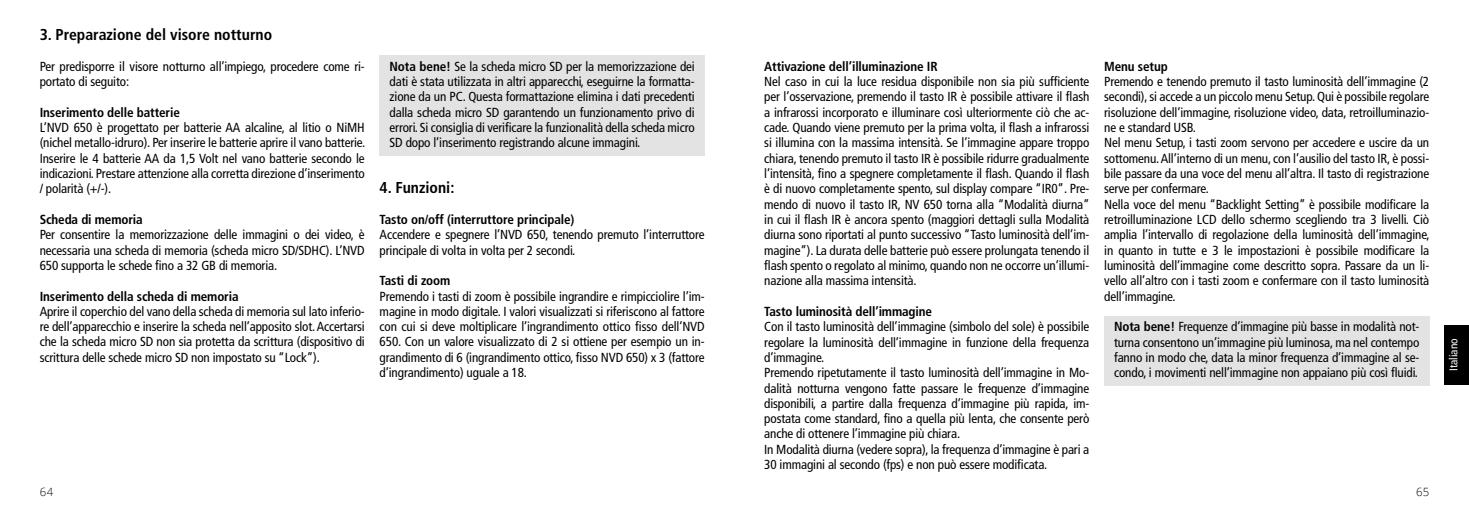
<style>
.page{position:relative;width:1469px;height:521px;background:#fff}
.page>*{position:absolute;margin:0;border:0;box-sizing:border-box;transform-origin:0 0}
.t1{font:700 condensed 15.75px "Frutiger LT Pro";color:#000}
.t2{font:condensed 13.12px/15.4px "Frutiger LT Pro";letter-spacing:-.01em;color:#000;text-align:justify}
.t3{font:700 condensed 13.12px "Frutiger LT Pro";letter-spacing:-.01em;color:#000}
.t4{font:condensed 11.38px "Frutiger LT Pro";color:#fff}
.t5{font:300 11.38px "Open Sans";color:#000}
.s1{font-weight:700}
</style>
<div class="page">
<div style="left:1444px;top:325px;width:24px;height:59px;background:#000"></div>
<div style="left:379px;top:55px;width:325px;height:101px;background:#e3e3e3"></div>
<div style="left:1104px;top:316px;width:325px;height:69px;background:#e3e3e3"></div>
<p class="t1" style="left:40px;top:25px;width:234px">3. Preparazione del visore notturno</p>
<p class="t2" style="left:40px;top:59px;width:326px">Per predisporre il visore notturno all’impiego, procedere come ri&shy;portato di seguito:</p>
<p class="t3" style="left:40px;top:104px;width:142px">Inserimento delle batterie</p>
<p class="t2" style="left:40px;top:120px;width:326px">L’NVD 650 è progettato per batterie AA alcaline, al litio o NiMH (nichel metallo-idruro). Per inserire le batterie aprire il vano batterie.<br>Inserire le 4 batterie AA da 1,5 Volt nel vano batterie secondo le indicazioni. Prestare attenzione alla corretta direzione d’inserimento / polarità (+/-).</p>
<p class="t3" style="left:40px;top:212px;width:104px">Scheda di memoria</p>
<p class="t2" style="left:40px;top:227px;width:326px">Per consentire la memorizzazione delle immagini o dei video, è necessaria una scheda di memoria (scheda micro SD/SDHC). L’NVD 650 supporta le schede fino a 32 GB di memoria.</p>
<p class="t3" style="left:40px;top:288px;width:200px">Inserimento della scheda di memoria</p>
<p class="t2" style="left:40px;top:304px;width:326px">Aprire il coperchio del vano della scheda di memoria sul lato inferio&shy;re dell’apparecchio e inserire la scheda nell’apposito slot. Accertarsi che la scheda micro SD non sia protetta da scrittura (dispositivo di scrittura delle schede micro SD non impostato su “Lock”).</p>
<p class="t2" style="left:389px;top:59px;width:307px"><span class="s1">Nota bene!</span> Se la scheda micro SD per la memorizzazione dei dati è stata utilizzata in altri apparecchi, eseguirne la formatta&shy;zione da un PC. Questa formattazione elimina i dati precedenti dalla scheda micro SD garantendo un funzionamento privo di errori. Si consiglia di verificare la funzionalità della scheda micro SD dopo l’inserimento registrando alcune immagini.</p>
<p class="t1" style="left:379px;top:178px;width:76px">4. Funzioni:</p>
<p class="t3" style="left:379px;top:212px;width:196px">Tasto on/off (interruttore principale)</p>
<p class="t2" style="left:379px;top:227px;width:326px">Accendere e spegnere l’NVD 650, tenendo premuto l’interruttore principale di volta in volta per 2 secondi.</p>
<p class="t3" style="left:379px;top:273px;width:72px">Tasti di zoom</p>
<p class="t2" style="left:379px;top:288px;width:326px">Premendo i tasti di zoom è possibile ingrandire e rimpicciolire l’im&shy;magine in modo digitale. I valori visualizzati si riferiscono al fattore con cui si deve moltiplicare l’ingrandimento ottico fisso dell’NVD 650. Con un valore visualizzato di 2 si ottiene per esempio un in&shy;grandimento di 6 (ingrandimento ottico, fisso NVD 650) x 3 (fattore d’ingrandimento) uguale a 18.</p>
<p class="t3" style="left:764px;top:58px;width:175px">Attivazione dell’illuminazione IR</p>
<p class="t2" style="left:764px;top:74px;width:327px">Nel caso in cui la luce residua disponibile non sia più sufficiente per l’osservazione, premendo il tasto IR è possibile attivare il flash a infrarossi incorporato e illuminare così ulteriormente ciò che ac&shy;cade. Quando viene premuto per la prima volta, il flash a infrarossi si illumina con la massima intensità. Se l’immagine appare troppo chiara, tenendo premuto il tasto IR è possibile ridurre gradualmente l’intensità, fino a spegnere completamente il flash. Quando il flash è di nuovo completamente spento, sul display compare “IR0”. Pre&shy;mendo di nuovo il tasto IR, NV 650 torna alla “Modalità diurna” in cui il flash IR è ancora spento (maggiori dettagli sulla Modalità diurna sono riportati al punto successivo “Tasto luminosità dell’im&shy;magine”). La durata delle batterie può essere prolungata tenendo il flash spento o regolato al minimo, quando non ne occorre un’illumi&shy;nazione alla massima intensità.</p>
<p class="t3" style="left:764px;top:303px;width:169px">Tasto luminosità dell’immagine</p>
<p class="t2" style="left:764px;top:319px;width:326px;text-align:left">Con il tasto luminosità dell’immagine (simbolo del sole) è possibile regolare la luminosità dell’immagine in funzione della frequenza d’immagine.<br>Premendo ripetutamente il tasto luminosità dell’immagine in Mo&shy;dalità notturna vengono fatte passare le frequenze d’immagine disponibili, a partire dalla frequenza d’immagine più rapida, im&shy;postata come standard, fino a quella più lenta, che consente però anche di ottenere l’immagine più chiara.<br>In Modalità diurna (vedere sopra), la frequenza d’immagine è pari a 30 immagini al secondo (fps) e non può essere modificata.</p>
<p class="t3" style="left:1104px;top:58px;width:65px">Menu setup</p>
<p class="t2" style="left:1104px;top:74px;width:327px;text-align:left">Premendo e tenendo premuto il tasto luminosità dell’immagine (2 secondi), si accede a un piccolo menu Setup. Qui è possibile regolare risoluzione dell’immagine, risoluzione video, data, retroilluminazio&shy;ne e standard USB.<br>Nel menu Setup, i tasti zoom servono per accedere e uscire da un sottomenu. All’interno di un menu, con l’ausilio del tasto IR, è possi&shy;bile passare da una voce del menu all’altra. Il tasto di registrazione serve per confermare.<br>Nella voce del menu “Backlight Setting” è possibile modificare la retroilluminazione LCD dello schermo scegliendo tra 3 livelli. Ciò amplia l’intervallo di regolazione della luminosità dell’immagine, in quanto in tutte e 3 le impostazioni è possibile modificare la luminosità dell’immagine come descritto sopra. Passare da un li&shy;vello all’altro con i tasti zoom e confermare con il tasto luminosità dell’immagine.</p>
<p class="t2" style="left:1114px;top:319px;width:307px"><span class="s1">Nota bene!</span> Frequenze d’immagine più basse in modalità not&shy;turna consentono un’immagine più luminosa, ma nel contempo fanno in modo che, data la minor frequenza d’immagine al se&shy;condo, i movimenti nell’immagine non appaiano più così fluidi.</p>
<p class="t5" style="left:40px;top:484px;width:15px">64</p>
<p class="t5" style="left:1415px;top:484px;width:15px">65</p>
<p class="t4" style="left:1446px;top:371px;width:34px;rotate:-90deg">Italiano</p>
</div>
